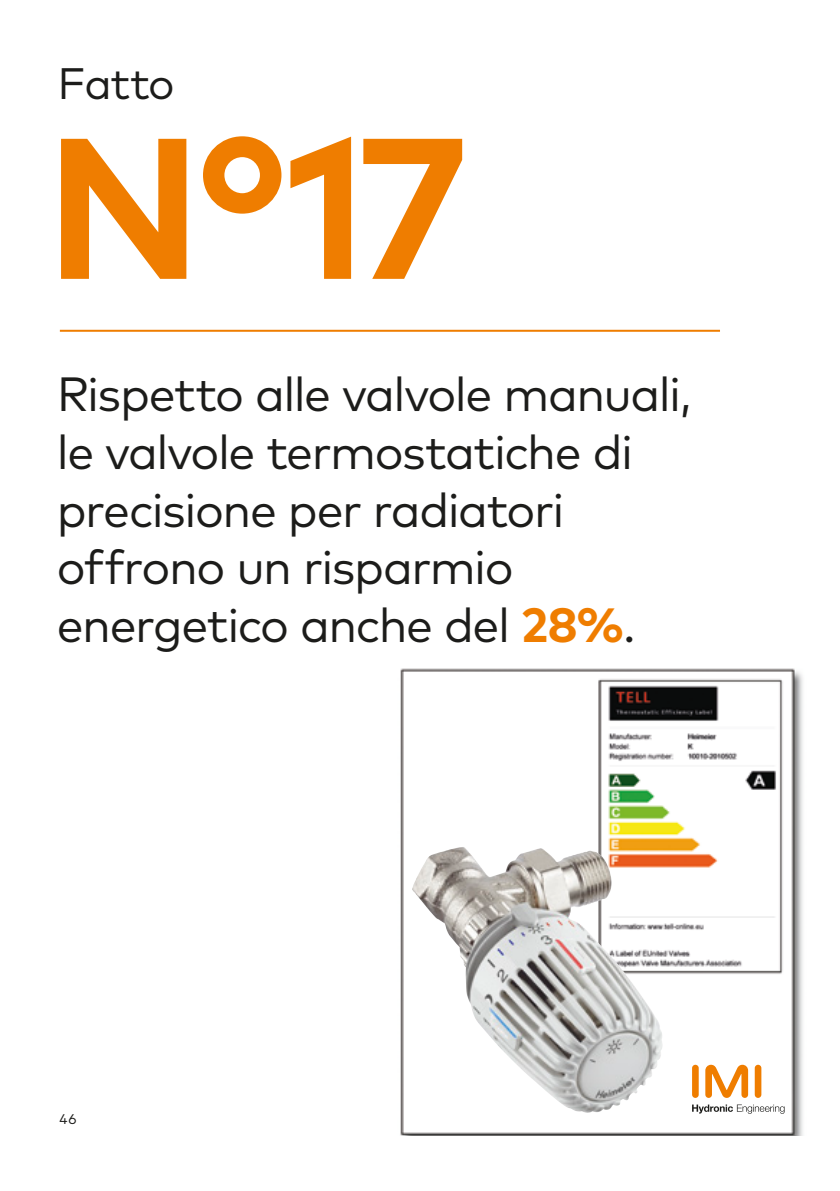
<style>
.page{position:relative;width:840px;height:1191px;background:#fff}
.page>*{position:absolute;margin:0;border:0;box-sizing:border-box;transform-origin:0 0}
.t1{font:700 200px "Mark Pro";color:#ef7d00}
.t2{font:48px/57.6px "Mark Pro";letter-spacing:-.03em;color:#1c1c1a}
.t3{font:44px "Mark Pro";letter-spacing:-.035em;color:#1c1c1a}
.t4{font:14px "Mark Pro";color:#1c1c1a}
.s1{font-weight:700;color:#ef7d00}
</style>
<div class="page">
<hr style="left:60px;top:330px;width:659px;height:2px;background:#ef7d00">
<img style="left:400px;top:668px;width:403px;height:467px">
<svg style="left:691px;top:1064px;width:7px;height:34px"></svg>
<div style="left:754px;top:1064px;width:7px;height:34px;background:#ef7d00;border-radius:3px"></div>
<svg style="left:705px;top:1064px;width:42px;height:34px"></svg>
<svg style="left:691px;top:1104px;width:93px;height:9px"></svg>
<img style="left:423px;top:847px;width:39px;height:17px">
<p class="t3" style="left:58px;top:50px;width:119px">Fatto</p>
<h1 class="t1" style="left:45px;top:56px;width:423px">N°17</h1>
<p class="t2" style="left:57px;top:362px;width:636px">Rispetto alle valvole manuali, le valvole termostatiche di precisione per radiatori offrono un risparmio energetico anche del <span class="s1">28%</span>.</p>
<p class="t4" style="left:60px;top:1108px;width:18px">46</p>
</div>
